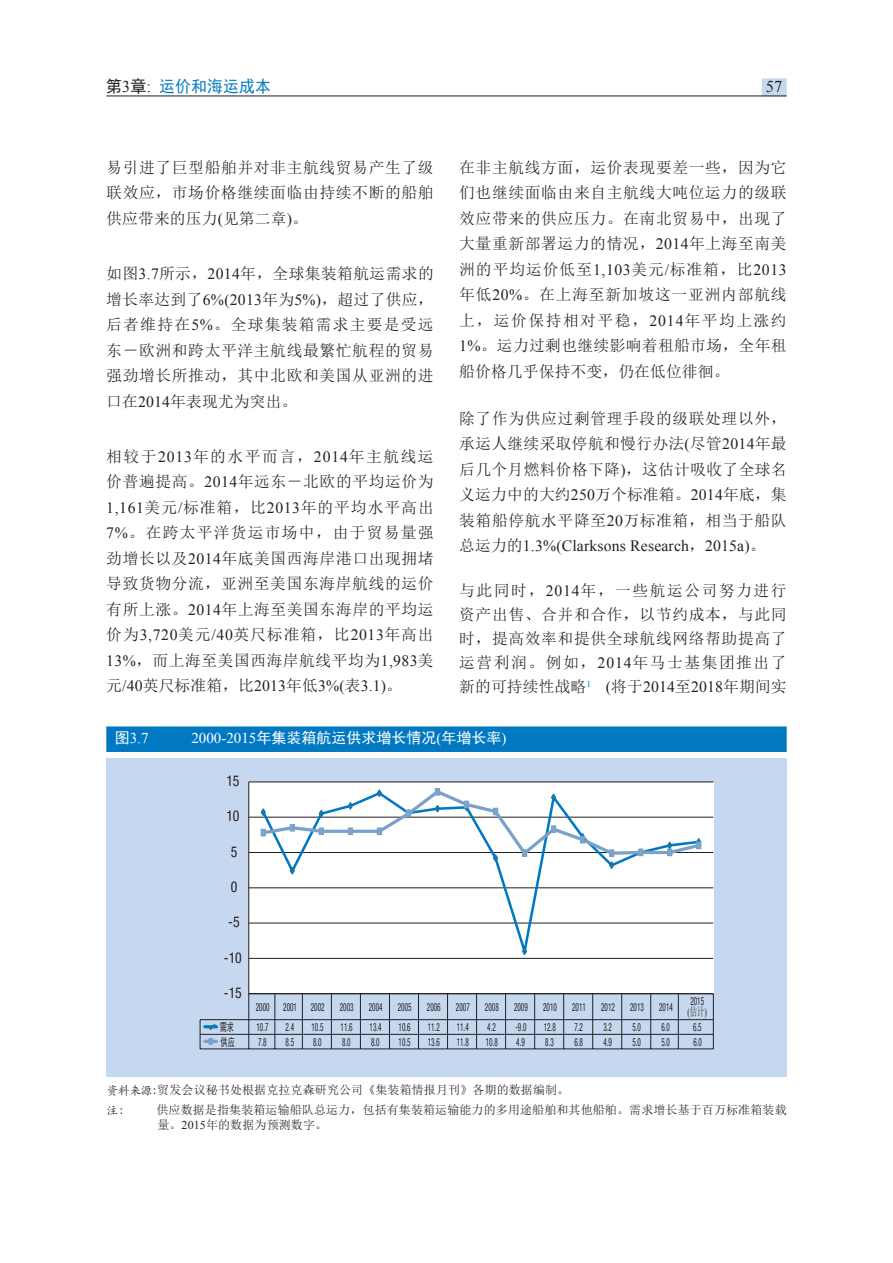
<style>
.page{position:relative;width:893px;height:1263px;background:#fff}
.page>*{position:absolute;margin:0;border:0;box-sizing:border-box;transform-origin:0 0}
.t1{font:16.5px "Sim Hei";letter-spacing:.01em;color:#0079c2;scale:.96 1}
.t2{font:16.5px "Times New Roman";color:#231f20}
.段落样式2{font:15.75px/25.5px "Sim Sun";letter-spacing:.04em;color:#231f20;text-align:justify}
.Figure_Titre{font:15px "Sim Hei";color:#fff}
.t3{font:condensed 15px "Helvetica Neue LT Com";color:#231f20;scale:.92 1}
.Figure_Titre-2{font:15px "Times New Roman";color:#fff}
.段落样式12{font:12px/15px "Sim Sun";letter-spacing:.01em;color:#231f20}
.段落样式12-2{font:12px "ST Kaiti";color:#231f20}
.t4{font:11.85px "Times New Roman";color:#231f20;scale:.63 1}
.t5{font:condensed 11.25px "Helvetica Neue LT Com";color:#231f20;scale:.64 1}
.t6{font:11.25px "Sim Hei";color:#231f20;scale:.64 1}
.s1{color:#231f20}
.s2{font-family:"Times New Roman";color:#231f20}
.s3{font-family:"Times New Roman"}
.s4{font-family:"Sim Hei"}
.s5{font-family:"Adobe Song Std";font-weight:300}
.s6{font-family:"ST Kaiti"}
.s7{font-family:"Sim Sun"}
</style>
<div class="page">
<div style="left:762px;top:78px;width:25px;height:14px;background:#c6d8ef"></div>
<svg style="left:762px;top:92px;width:25px;height:4px"></svg>
<hr style="left:106px;top:96px;width:681px;height:1px;background:#231f20">
<div style="left:106px;top:726px;width:681px;height:26px;background:#0079c2"></div>
<div style="left:106px;top:758px;width:681px;height:319px;background:#c6d8ef"></div>
<div style="left:249px;top:782px;width:464px;height:212px;background:#fff"></div>
<hr style="left:249px;top:781px;width:464px;height:1px;background:#231f20">
<hr style="left:249px;top:817px;width:464px;height:1px;background:#231f20">
<hr style="left:249px;top:852px;width:464px;height:1px;background:#231f20">
<hr style="left:249px;top:923px;width:464px;height:1px;background:#231f20">
<hr style="left:249px;top:958px;width:464px;height:1px;background:#231f20">
<hr style="left:248px;top:782px;width:1px;height:212px;background:#231f20">
<hr style="left:249px;top:887px;width:464px;height:1px;background:#231f20">
<hr style="left:249px;top:993px;width:464px;height:1px;background:#231f20">
<svg style="left:199px;top:994px;width:515px;height:56px"></svg>
<svg style="left:260px;top:876px;width:442px;height:83px"></svg>
<svg style="left:521px;top:946px;width:7px;height:10px"></svg>
<svg style="left:260px;top:788px;width:443px;height:88px"></svg>
<div style="left:696px;top:841px;width:5px;height:8px;border:1px solid #79a1c9"></div>
<p class="t1" style="left:106px;top:78px;width:173px"><span class="s1">第</span><span class="s2">3</span><span class="s1">章</span><span class="s2">:</span> 运价和海运成本</p>
<p class="t2" style="left:766px;top:76px;width:18px">57</p>
<p class="段落样式2" style="left:106px;top:154px;width:329px">易引进了巨型船舶并对非主航线贸易产生了级联效应，市场价格继续面临由持续不断的船舶供应带来的压力<span class="s3">(</span>见第二章<span class="s3">)</span>。</p>
<p class="段落样式2" style="left:106px;top:261px;width:329px">如图<span class="s3">3.7</span>所示，<span class="s3">2014</span>年，全球集装箱航运需求的增长率达到了<span class="s3">6%(2013</span>年为<span class="s3">5%)</span>，超过了供应，后者维持在<span class="s3">5%</span>。全球集装箱需求主要是受远东－欧洲和跨太平洋主航线最繁忙航程的贸易强劲增长所推动，其中北欧和美国从亚洲的进口在<span class="s3">2014</span>年表现尤为突出。</p>
<p class="段落样式2" style="left:106px;top:443px;width:329px">相较于<span class="s3">2013</span>年的水平而言，<span class="s3">2014</span>年主航线运价普遍提高。<span class="s3">2014</span>年远东－北欧的平均运价为<span class="s3">1,161</span>美元<span class="s3">/</span>标准箱，比<span class="s3">2013</span>年的平均水平高出<span class="s3">7%</span>。在跨太平洋货运市场中，由于贸易量强劲增长以及<span class="s3">2014</span>年底美国西海岸港口出现拥堵导致货物分流，亚洲至美国东海岸航线的运价有所上涨。<span class="s3">2014</span>年上海至美国东海岸的平均运价为<span class="s3">3,720</span>美元<span class="s3">/40</span>英尺标准箱，比<span class="s3">2013</span>年高出<span class="s3">13%</span>，而上海至美国西海岸航线平均为<span class="s3">1,983</span>美元<span class="s3">/40</span>英尺标准箱，比<span class="s3">2013</span>年低<span class="s3">3%(</span>表<span class="s3">3.1)</span>。</p>
<p class="段落样式2" style="left:459px;top:154px;width:329px">在非主航线方面，运价表现要差一些，因为它们也继续面临由来自主航线大吨位运力的级联效应带来的供应压力。在南北贸易中，出现了大量重新部署运力的情况，<span class="s3">2014</span>年上海至南美洲的平均运价低至<span class="s3">1,103</span>美元<span class="s3">/</span>标准箱，比<span class="s3">2013</span>年低<span class="s3">20%</span>。在上海至新加坡这一亚洲内部航线上，运价保持相对平稳，<span class="s3">2014</span>年平均上涨约<span class="s3">1%</span>。运力过剩也继续影响着租船市场，全年租船价格几乎保持不变，仍在低位徘徊。</p>
<p class="段落样式2" style="left:459px;top:405px;width:329px">除了作为供应过剩管理手段的级联处理以外，承运人继续采取停航和慢行办法<span class="s3">(</span>尽管<span class="s3">2014</span>年最后几个月燃料价格下降<span class="s3">)</span>，这估计吸收了全球名义运力中的大约<span class="s3">250</span>万个标准箱。<span class="s3">2014</span>年底，集装箱船停航水平降至<span class="s3">20</span>万标准箱，相当于船队总运力的<span class="s3">1.3%(Clarksons Research</span>，<span class="s3">2015a)</span>。</p>
<p class="段落样式2" style="left:459px;top:579px;width:329px;line-height:24px">与此同时，<span class="s3">2014</span>年，一些航运公司努力进行资产出售、合并和合作，以节约成本，与此同时，提高效率和提供全球航线网络帮助提高了运营利润。例如，<span class="s3">2014</span>年马士基集团推出了新的可持续性战略<sup>1</sup> <span class="s3">(</span>将于<span class="s3">2014</span>至<span class="s3">2018</span>年期间实</p>
<p class="Figure_Titre-2" style="left:115px;top:728px;width:35px"><span class="s4">图</span>3.7</p>
<p class="Figure_Titre" style="left:191px;top:730px;width:316px"><span class="s3">2000-2015</span>年集装箱航运供求增长情况<span class="s3">(</span>年增长率<span class="s3">)</span></p>
<p class="t3" style="left:226px;top:772px;width:16px">15</p>
<p class="t3" style="left:226px;top:807px;width:16px">10</p>
<p class="t3" style="left:231px;top:842px;width:9px">5</p>
<p class="t3" style="left:231px;top:878px;width:9px">0</p>
<p class="t3" style="left:228px;top:913px;width:14px">-5</p>
<p class="t3" style="left:224px;top:948px;width:21px">-10</p>
<p class="t3" style="left:224px;top:984px;width:21px">-15</p>
<p class="t5" style="left:256px;top:1000px;width:109px">2000 2001 2002</p>
<p class="t5" style="left:340px;top:1000px;width:23px">2003</p>
<p class="t5" style="left:369px;top:1000px;width:23px">2004</p>
<p class="t5" style="left:398px;top:1000px;width:23px">2005</p>
<p class="t5" style="left:427px;top:1000px;width:23px">2006</p>
<p class="t5" style="left:456px;top:1000px;width:23px">2007</p>
<p class="t5" style="left:485px;top:1000px;width:23px">2008</p>
<p class="t5" style="left:514px;top:1000px;width:23px">2009</p>
<p class="t5" style="left:543px;top:1000px;width:23px">2010</p>
<p class="t5" style="left:572px;top:1000px;width:23px">2011</p>
<p class="t5" style="left:601px;top:1000px;width:23px">2012</p>
<p class="t5" style="left:630px;top:1000px;width:23px">2013</p>
<p class="t5" style="left:659px;top:1000px;width:23px">2014</p>
<p class="t5" style="left:690px;top:994px;width:23px">2015</p>
<p class="t4" style="left:688px;top:1004px;width:32px">(<span class="s5">估计</span>)</p>
<p class="t6" style="left:220px;top:1021px;width:24px">需求</p>
<p class="t5" style="left:256px;top:1020px;width:20px">10.7</p>
<p class="t5" style="left:286px;top:1020px;width:15px">2.4</p>
<p class="t5" style="left:312px;top:1020px;width:20px">10.5</p>
<p class="t5" style="left:341px;top:1020px;width:20px">11.6</p>
<p class="t5" style="left:370px;top:1020px;width:20px">13.4</p>
<p class="t5" style="left:399px;top:1020px;width:20px">10.6</p>
<p class="t5" style="left:428px;top:1020px;width:20px">11.2</p>
<p class="t5" style="left:457px;top:1020px;width:20px">11.4</p>
<p class="t5" style="left:487px;top:1020px;width:15px">4.2</p>
<p class="t5" style="left:515px;top:1020px;width:19px">-9.0</p>
<p class="t5" style="left:544px;top:1020px;width:20px">12.8</p>
<p class="t5" style="left:574px;top:1020px;width:15px">7..2</p>
<p class="t5" style="left:603px;top:1020px;width:15px">3.2</p>
<p class="t5" style="left:632px;top:1020px;width:15px">5.0</p>
<p class="t5" style="left:661px;top:1020px;width:15px">6.0</p>
<p class="t5" style="left:693px;top:1020px;width:15px">6.5</p>
<p class="t6" style="left:221px;top:1036px;width:24px">供应</p>
<p class="t5" style="left:258px;top:1035px;width:15px">7.8</p>
<p class="t5" style="left:286px;top:1035px;width:15px">8.5</p>
<p class="t5" style="left:313px;top:1035px;width:15px">8.0</p>
<p class="t5" style="left:342px;top:1035px;width:15px">8.0</p>
<p class="t5" style="left:371px;top:1035px;width:15px">8.0</p>
<p class="t5" style="left:399px;top:1035px;width:20px">10.5</p>
<p class="t5" style="left:428px;top:1035px;width:20px">13.6</p>
<p class="t5" style="left:457px;top:1035px;width:20px">11.8</p>
<p class="t5" style="left:486px;top:1035px;width:20px">10.8</p>
<p class="t5" style="left:516px;top:1035px;width:15px">4.9</p>
<p class="t5" style="left:545px;top:1035px;width:15px">8.3</p>
<p class="t5" style="left:574px;top:1035px;width:15px">6.8</p>
<p class="t5" style="left:603px;top:1035px;width:15px">4.9</p>
<p class="t5" style="left:632px;top:1035px;width:15px">5.0</p>
<p class="t5" style="left:661px;top:1035px;width:15px">5.0</p>
<p class="t5" style="left:693px;top:1035px;width:15px">6.0</p>
<p class="段落样式12" style="left:106px;top:1083px;width:464px"><span class="s6">资料来源</span>:贸发会议秘书处根据克拉克森研究公司《集装箱情报月刊》各期的数据编制。</p>
<p class="段落样式12-2" style="left:106px;top:1102px;width:20px">注<span class="s7">:</span></p>
<p class="段落样式12" style="left:156px;top:1102px;width:632px">供应数据是指集装箱运输船队总运力，包括有集装箱运输能力的多用途船舶和其他船舶。需求增长基于百万标准箱装载量。<span class="s3">2015</span>年的数据为预测数字。</p>
</div>
